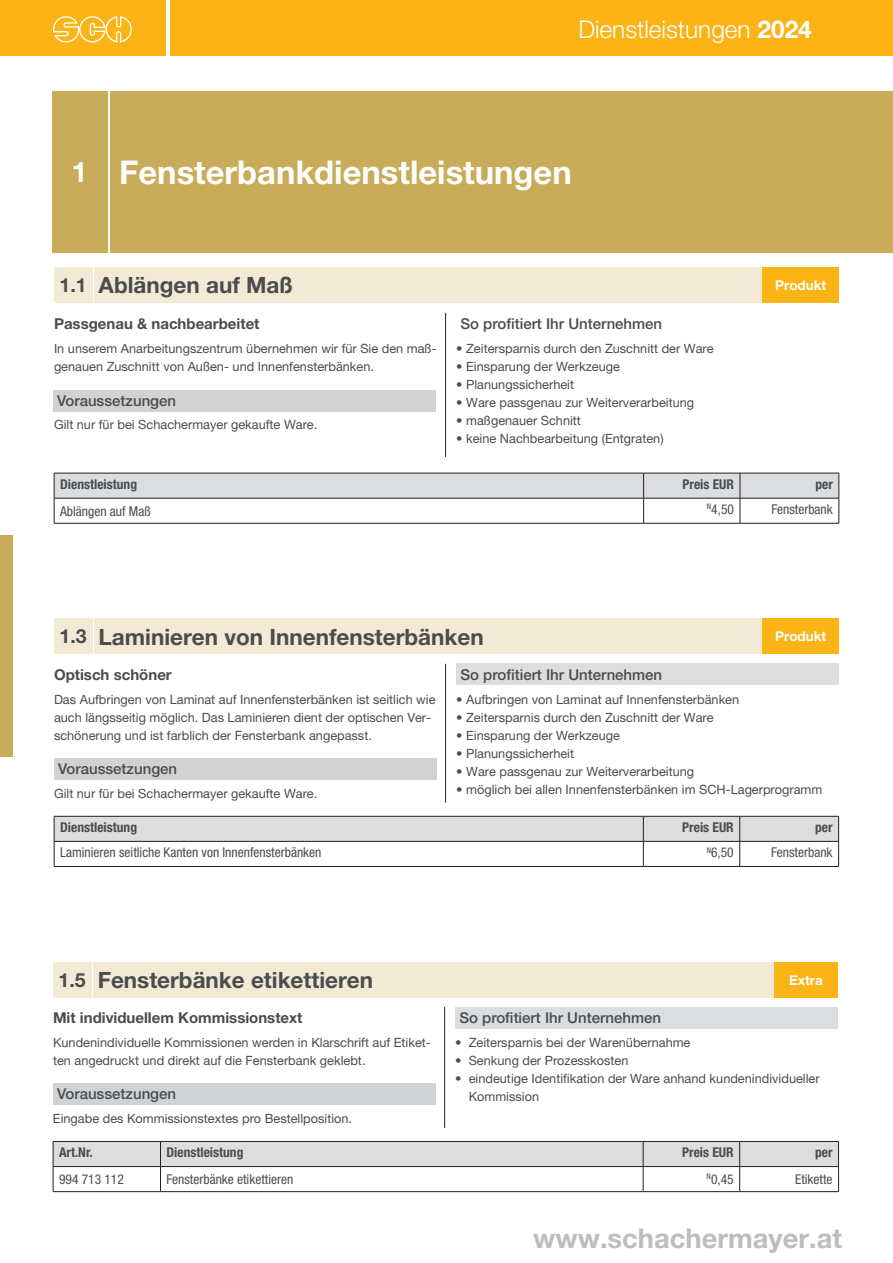
<style>
.page{position:relative;width:893px;height:1263px;background:#fff}
.page>*{position:absolute;margin:0;border:0;box-sizing:border-box;transform-origin:0 0}
.t1{font:700 32.7px "Helvetica Neue LT Pro";color:#fff}
.t2{font:700 28.35px "Helvetica Neue LT Pro";color:#fff}
.t3{font:700 27.3px "Helvetica Neue LT Pro";color:#bcbdc0}
.t4{font:300 24.45px "Helvetica Neue LT Pro";color:#fff}
.t5{font:700 22.5px "Helvetica Neue LT Pro";color:#4b4c4d}
.t6{font:700 19.5px "Helvetica Neue LT Pro";color:#4b4c4d}
.t7{font:500 15px "Helvetica Neue LT Pro";color:#4b4c4d}
.t8{font:700 15px "Helvetica Neue LT Pro";color:#4b4c4d}
.t9{font:condensed 13.5px "Helvetica Neue LT Pro";color:#4b4c4d}
.t10{font:700 condensed 13.5px "Helvetica Neue LT Pro";color:#4b4c4d}
.t11{font:700 13.5px "Helvetica Neue LT Pro";color:#fff}
.t12{font:12.75px/18px "Helvetica Neue LT Pro";color:#4b4c4d}
.s1{font-weight:700}
</style>
<div class="page">
<div style="left:0;top:0;width:166px;height:55px;background:#fbb316"></div>
<svg style="left:53px;top:16px;width:79px;height:26px"></svg>
<div style="left:0;top:535px;width:13px;height:222px;background:#c8ac5a"></div>
<div style="left:170px;top:0;width:723px;height:55px;background:#fbb316"></div>
<div style="left:53px;top:390px;width:383px;height:21px;background:#d1d2d4"></div>
<div style="left:94px;top:268px;width:742px;height:35px;background:#f2ead5"></div>
<hr style="left:445px;top:313px;width:1px;height:144px;background:#231f20">
<div style="left:54px;top:268px;width:38px;height:35px;background:#f2ead5"></div>
<div style="left:762px;top:268px;width:77px;height:35px;background:#fbb316"></div>
<div style="left:52px;top:92px;width:55px;height:161px;background:#c8ac5a"></div>
<svg style="left:54px;top:473px;width:786px;height:50px"></svg>
<hr style="left:54px;top:523px;width:590px;height:1px;background:#231f20">
<hr style="left:644px;top:523px;width:96px;height:1px;background:#231f20">
<hr style="left:740px;top:523px;width:99px;height:1px;background:#231f20">
<div style="left:111px;top:91px;width:782px;height:162px;background:#c8ac5a"></div>
<div style="left:94px;top:619px;width:742px;height:35px;background:#f2ead5"></div>
<div style="left:456px;top:664px;width:383px;height:21px;background:#dcdddf"></div>
<div style="left:54px;top:758px;width:383px;height:21px;background:#d1d2d4"></div>
<svg style="left:54px;top:816px;width:785px;height:50px"></svg>
<hr style="left:54px;top:866px;width:589px;height:1px;background:#231f20">
<hr style="left:643px;top:866px;width:97px;height:1px;background:#231f20">
<hr style="left:740px;top:866px;width:99px;height:1px;background:#231f20">
<hr style="left:445px;top:664px;width:1px;height:138px;background:#231f20">
<div style="left:54px;top:619px;width:38px;height:35px;background:#f2ead5"></div>
<div style="left:762px;top:619px;width:77px;height:35px;background:#fbb316"></div>
<div style="left:93px;top:962px;width:742px;height:35px;background:#f2ead5"></div>
<div style="left:455px;top:1007px;width:383px;height:21px;background:#dcdddf"></div>
<div style="left:53px;top:1083px;width:383px;height:21px;background:#d1d2d4"></div>
<hr style="left:444px;top:1007px;width:1px;height:121px;background:#231f20">
<div style="left:53px;top:962px;width:38px;height:35px;background:#f2ead5"></div>
<div style="left:774px;top:962px;width:64px;height:35px;background:#fbb316"></div>
<svg style="left:53px;top:1141px;width:786px;height:50px"></svg>
<hr style="left:53px;top:1191px;width:108px;height:1px;background:#231f20">
<hr style="left:161px;top:1191px;width:482px;height:1px;background:#231f20">
<hr style="left:643px;top:1191px;width:97px;height:1px;background:#231f20">
<hr style="left:740px;top:1191px;width:99px;height:1px;background:#231f20">
<h3 class="t4" style="left:578px;top:14px;width:235px">Dienstleistungen <span class="s1">2024</span></h3>
<h2 class="t2" style="left:72px;top:155px;width:17px">1</h2>
<h1 class="t1" style="left:119px;top:152px;width:454px">Fensterbankdienstleistungen</h1>
<h3 class="t5" style="left:99px;top:272px;width:196px">Ablängen auf Maß</h3>
<h3 class="t6" style="left:60px;top:273px;width:29px">1.1</h3>
<p class="t11" style="left:775px;top:277px;width:53px">Produkt</p>
<p class="t8" style="left:54px;top:314px;width:207px">Passgenau &amp; nachbearbeitet</p>
<p class="t12" style="left:54px;top:339px;width:384px">In unserem Anarbeitungszentrum übernehmen wir für Sie den maß&shy;genauen Zuschnitt von Außen- und Innenfensterbänken.</p>
<p class="t7" style="left:57px;top:392px;width:120px">Voraussetzungen</p>
<p class="t12" style="left:54px;top:416px;width:265px">Gilt nur für bei Schachermayer gekaufte Ware.</p>
<p class="t7" style="left:460px;top:314px;width:203px">So profitiert Ihr Unternehmen</p>
<p class="t12" style="left:456px;top:339px;width:259px">• Zeitersparnis durch den Zuschnitt der Ware</p>
<p class="t12" style="left:456px;top:357px;width:165px">• Einsparung der Werkzeuge</p>
<p class="t12" style="left:456px;top:375px;width:119px">• Planungssicherheit</p>
<p class="t12" style="left:456px;top:393px;width:240px">• Ware passgenau zur Weiterverarbeitung</p>
<p class="t12" style="left:456px;top:411px;width:126px">• maßgenauer Schnitt</p>
<p class="t12" style="left:456px;top:429px;width:209px">• keine Nachbearbeitung (Entgraten)</p>
<p class="t10" style="left:60px;top:476px;width:78px">Dienstleistung</p>
<p class="t10" style="left:682px;top:476px;width:53px">Preis EUR</p>
<p class="t10" style="left:815px;top:476px;width:19px">per</p>
<p class="t9" style="left:60px;top:503px;width:92px">Ablängen auf Maß</p>
<p class="t9" style="left:707px;top:501px;width:29px"><sup>N</sup>4,50</p>
<p class="t9" style="left:771px;top:501px;width:63px">Fensterbank</p>
<h3 class="t5" style="left:99px;top:623px;width:386px">Laminieren von Innenfensterbänken</h3>
<p class="t7" style="left:460px;top:665px;width:203px">So profitiert Ihr Unternehmen</p>
<h3 class="t6" style="left:60px;top:624px;width:29px">1.3</h3>
<p class="t11" style="left:775px;top:628px;width:53px">Produkt</p>
<p class="t8" style="left:54px;top:665px;width:119px">Optisch schöner</p>
<p class="t12" style="left:54px;top:690px;width:383px">Das Aufbringen von Laminat auf Innenfensterbänken ist seitlich wie auch längsseitig möglich. Das Laminieren dient der optischen Ver&shy;schönerung und ist farblich der Fensterbank angepasst.</p>
<p class="t7" style="left:58px;top:760px;width:120px">Voraussetzungen</p>
<p class="t12" style="left:456px;top:690px;width:284px">• Aufbringen von Laminat auf Innenfensterbänken</p>
<p class="t12" style="left:456px;top:708px;width:259px">• Zeitersparnis durch den Zuschnitt der Ware</p>
<p class="t12" style="left:456px;top:726px;width:165px">• Einsparung der Werkzeuge</p>
<p class="t12" style="left:456px;top:744px;width:119px">• Planungssicherheit</p>
<p class="t12" style="left:456px;top:762px;width:240px">• Ware passgenau zur Weiterverarbeitung</p>
<p class="t12" style="left:54px;top:784px;width:265px">Gilt nur für bei Schachermayer gekaufte Ware.</p>
<p class="t12" style="left:456px;top:780px;width:368px">• möglich bei allen Innenfensterbänken im SCH-Lagerprogramm</p>
<p class="t10" style="left:60px;top:819px;width:78px">Dienstleistung</p>
<p class="t10" style="left:682px;top:819px;width:53px">Preis EUR</p>
<p class="t10" style="left:815px;top:819px;width:19px">per</p>
<p class="t9" style="left:60px;top:844px;width:263px">Laminieren seitliche Kanten von Innenfensterbänken</p>
<p class="t9" style="left:707px;top:844px;width:29px"><sup>N</sup>6,50</p>
<p class="t9" style="left:771px;top:844px;width:63px">Fensterbank</p>
<h3 class="t5" style="left:98px;top:966px;width:277px">Fensterbänke etikettieren</h3>
<h3 class="t6" style="left:59px;top:968px;width:29px">1.5</h3>
<p class="t11" style="left:789px;top:971px;width:35px">Extra</p>
<p class="t8" style="left:53px;top:1008px;width:251px">Mit individuellem Kommissionstext</p>
<p class="t12" style="left:53px;top:1033px;width:379px">Kundenindividuelle Kommissionen werden in Klarschrift auf Etiket&shy;ten angedruckt und direkt auf die Fensterbank geklebt.</p>
<p class="t7" style="left:57px;top:1085px;width:120px">Voraussetzungen</p>
<p class="t12" style="left:53px;top:1109px;width:301px">Eingabe des Kommissionstextes pro Bestellposition.</p>
<p class="t7" style="left:459px;top:1009px;width:203px">So profitiert Ihr Unternehmen</p>
<p class="t12" style="left:455px;top:1033px;width:237px">• Zeitersparnis bei der Warenübernahme</p>
<p class="t12" style="left:455px;top:1051px;width:175px">• Senkung der Prozesskosten</p>
<p class="t12" style="left:469px;top:1069px;width:352px;text-indent:-14px">• eindeutige Identifikation der Ware anhand kundenindividueller<br>Kommission</p>
<p class="t10" style="left:59px;top:1144px;width:35px">Art.Nr.</p>
<p class="t10" style="left:167px;top:1144px;width:78px">Dienstleistung</p>
<p class="t10" style="left:682px;top:1144px;width:53px">Preis EUR</p>
<p class="t10" style="left:815px;top:1144px;width:19px">per</p>
<p class="t9" style="left:59px;top:1171px;width:66px">994 713 112</p>
<p class="t9" style="left:167px;top:1171px;width:128px">Fensterbänke etikettieren</p>
<p class="t9" style="left:707px;top:1171px;width:29px"><sup>N</sup>0,45</p>
<p class="t9" style="left:795px;top:1171px;width:39px">Etikette</p>
<h3 class="t3" style="left:533px;top:1222px;width:310px">www.schachermayer.at</h3>
</div>
